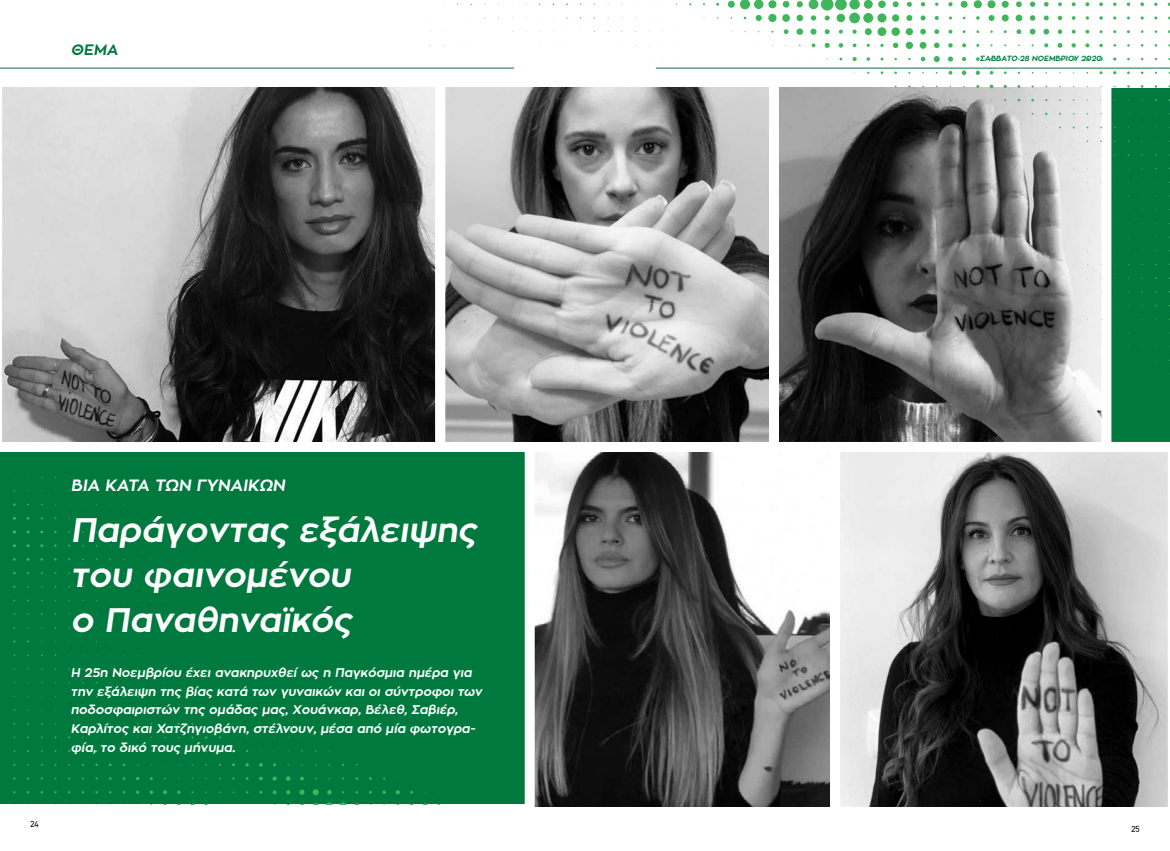
<style>
.page{position:relative;width:1170px;height:851px;background:#fff}
.page>*{position:absolute;margin:0;border:0;box-sizing:border-box;transform-origin:0 0}
.t1{font:700 33.75px/45px "Zona Pro";color:#fff}
.t2{font:700 16.25px "Zona Pro";color:#fff}
.t3{font:700 15px "Zona Pro";color:#00793f}
.t4{font:700 12.5px/18.8px "Zona Pro";color:#fff}
.t5{font:8.75px "PF Din Text";color:#000}
.t6{font:700 7.5px "Zona Pro";color:#00793f}
</style>
<div class="page">
<div style="left:0;top:89px;width:1169px;height:715px;background:#00793f"></div>
<svg style="left:396px;top:790px;width:4px;height:4px"></svg>
<svg style="left:327px;top:790px;width:4px;height:4px"></svg>
<div style="left:312px;top:789px;width:7px;height:6px;background:#3fb659;border-radius:50%"></div>
<svg style="left:299px;top:789px;width:5px;height:5px"></svg>
<svg style="left:286px;top:790px;width:4px;height:4px"></svg>
<svg style="left:273px;top:790px;width:3px;height:4px"></svg>
<svg style="left:163px;top:790px;width:4px;height:4px"></svg>
<svg style="left:300px;top:776px;width:4px;height:4px"></svg>
<svg style="left:286px;top:776px;width:4px;height:4px"></svg>
<svg style="left:272px;top:776px;width:5px;height:4px"></svg>
<svg style="left:259px;top:777px;width:4px;height:3px"></svg>
<hr style="left:0;top:68px;width:514px;height:1px;background:#00793f">
<img style="left:779px;top:88px;width:321px;height:353px">
<div style="left:767px;top:77px;width:344px;height:375px;border:10px solid #fff"></div>
<svg style="left:0;top:87px;width:435px;height:365px;background:#7d7d7d"></svg>
<img style="left:535px;top:453px;width:294px;height:352px">
<div style="left:524px;top:442px;width:316px;height:374px;border:10px solid #fff"></div>
<svg style="left:830px;top:442px;width:339px;height:374px;background:#8c8c8c"></svg>
<hr style="left:656px;top:68px;width:513px;height:1px;background:#00793f">
<div style="left:727px;top:1px;width:7px;height:7px;background:#3fb659;border-radius:50%"></div>
<svg style="left:740px;top:0;width:10px;height:9px"></svg>
<div style="left:754px;top:0;width:9px;height:9px;background:#3fb659;border-radius:50%"></div>
<div style="left:768px;top:0;width:8px;height:8px;background:#3fb659;border-radius:50%"></div>
<div style="left:782px;top:1px;width:7px;height:7px;background:#3fb659;border-radius:50%"></div>
<svg style="left:796px;top:1px;width:6px;height:6px"></svg>
<div style="left:863px;top:0;width:9px;height:9px;background:#3fb659;border-radius:50%"></div>
<div style="left:878px;top:1px;width:7px;height:7px;background:#3fb659;border-radius:50%"></div>
<svg style="left:892px;top:1px;width:6px;height:6px"></svg>
<svg style="left:906px;top:2px;width:5px;height:5px"></svg>
<svg style="left:920px;top:2px;width:5px;height:4px"></svg>
<svg style="left:948px;top:2px;width:4px;height:4px"></svg>
<div style="left:960px;top:1px;width:7px;height:7px;background:#3fb659;border-radius:50%"></div>
<div style="left:973px;top:0;width:8px;height:8px;background:#3fb659;border-radius:50%"></div>
<div style="left:987px;top:0;width:8px;height:8px;background:#3fb659;border-radius:50%"></div>
<div style="left:1001px;top:1px;width:7px;height:7px;background:#3fb659;border-radius:50%"></div>
<svg style="left:1016px;top:1px;width:5px;height:6px"></svg>
<svg style="left:1030px;top:2px;width:5px;height:5px"></svg>
<svg style="left:1044px;top:2px;width:4px;height:5px"></svg>
<svg style="left:1071px;top:2px;width:4px;height:4px"></svg>
<svg style="left:1085px;top:2px;width:4px;height:4px"></svg>
<svg style="left:755px;top:15px;width:6px;height:6px"></svg>
<div style="left:768px;top:14px;width:8px;height:8px;background:#3fb659;border-radius:50%"></div>
<div style="left:782px;top:14px;width:8px;height:8px;background:#3fb659;border-radius:50%"></div>
<div style="left:796px;top:15px;width:7px;height:6px;background:#3fb659;border-radius:50%"></div>
<svg style="left:810px;top:0;width:49px;height:21px"></svg>
<div style="left:836px;top:14px;width:9px;height:8px;background:#3fb659;border-radius:50%"></div>
<div style="left:849px;top:13px;width:10px;height:10px;background:#3fb659;border-radius:50%"></div>
<div style="left:863px;top:13px;width:10px;height:10px;background:#3fb659;border-radius:50%"></div>
<div style="left:877px;top:13px;width:9px;height:10px;background:#3fb659;border-radius:50%"></div>
<svg style="left:891px;top:14px;width:8px;height:8px"></svg>
<svg style="left:906px;top:15px;width:6px;height:6px"></svg>
<svg style="left:920px;top:15px;width:5px;height:5px"></svg>
<svg style="left:934px;top:16px;width:4px;height:4px"></svg>
<svg style="left:976px;top:16px;width:3px;height:4px"></svg>
<svg style="left:988px;top:15px;width:6px;height:6px"></svg>
<div style="left:1001px;top:14px;width:7px;height:7px;background:#3fb659;border-radius:50%"></div>
<div style="left:1015px;top:15px;width:7px;height:6px;background:#3fb659;border-radius:50%"></div>
<svg style="left:1029px;top:15px;width:6px;height:6px"></svg>
<svg style="left:1043px;top:15px;width:5px;height:5px"></svg>
<svg style="left:1057px;top:16px;width:5px;height:4px"></svg>
<svg style="left:1071px;top:16px;width:4px;height:4px"></svg>
<svg style="left:783px;top:29px;width:5px;height:5px"></svg>
<div style="left:796px;top:28px;width:7px;height:7px;background:#3fb659;border-radius:50%"></div>
<svg style="left:810px;top:29px;width:6px;height:6px"></svg>
<svg style="left:824px;top:29px;width:5px;height:5px"></svg>
<svg style="left:838px;top:30px;width:4px;height:4px"></svg>
<svg style="left:852px;top:30px;width:4px;height:4px"></svg>
<div style="left:864px;top:28px;width:7px;height:7px;background:#3fb659;border-radius:50%"></div>
<div style="left:877px;top:27px;width:9px;height:9px;background:#3fb659;border-radius:50%"></div>
<div style="left:891px;top:27px;width:8px;height:9px;background:#3fb659;border-radius:50%"></div>
<div style="left:905px;top:28px;width:7px;height:7px;background:#3fb659;border-radius:50%"></div>
<svg style="left:920px;top:29px;width:5px;height:5px"></svg>
<svg style="left:934px;top:29px;width:5px;height:5px"></svg>
<svg style="left:948px;top:30px;width:4px;height:4px"></svg>
<svg style="left:1016px;top:29px;width:5px;height:5px"></svg>
<svg style="left:1029px;top:29px;width:6px;height:6px"></svg>
<svg style="left:1043px;top:29px;width:6px;height:5px"></svg>
<svg style="left:1057px;top:29px;width:5px;height:5px"></svg>
<svg style="left:1071px;top:30px;width:4px;height:4px"></svg>
<svg style="left:1085px;top:30px;width:4px;height:4px"></svg>
<svg style="left:811px;top:43px;width:4px;height:4px"></svg>
<svg style="left:824px;top:43px;width:5px;height:5px"></svg>
<svg style="left:838px;top:43px;width:5px;height:5px"></svg>
<svg style="left:852px;top:43px;width:4px;height:4px"></svg>
<svg style="left:893px;top:43px;width:5px;height:5px"></svg>
<div style="left:905px;top:42px;width:7px;height:7px;background:#3fb659;border-radius:50%"></div>
<div style="left:919px;top:42px;width:7px;height:7px;background:#3fb659;border-radius:50%"></div>
<svg style="left:934px;top:43px;width:5px;height:5px"></svg>
<svg style="left:948px;top:43px;width:4px;height:5px"></svg>
<svg style="left:962px;top:43px;width:4px;height:4px"></svg>
<svg style="left:1044px;top:43px;width:4px;height:4px"></svg>
<svg style="left:1057px;top:43px;width:5px;height:5px"></svg>
<svg style="left:1071px;top:43px;width:4px;height:5px"></svg>
<svg style="left:1085px;top:43px;width:4px;height:4px"></svg>
<svg style="left:852px;top:57px;width:4px;height:4px"></svg>
<svg style="left:920px;top:57px;width:5px;height:4px"></svg>
<svg style="left:933px;top:56px;width:6px;height:6px"></svg>
<svg style="left:947px;top:56px;width:5px;height:6px"></svg>
<svg style="left:962px;top:57px;width:4px;height:4px"></svg>
<svg style="left:976px;top:57px;width:3px;height:4px"></svg>
<svg style="left:1072px;top:57px;width:3px;height:4px"></svg>
<svg style="left:1085px;top:57px;width:4px;height:4px"></svg>
<svg style="left:948px;top:71px;width:4px;height:4px"></svg>
<svg style="left:961px;top:70px;width:5px;height:5px"></svg>
<svg style="left:975px;top:71px;width:4px;height:4px"></svg>
<svg style="left:989px;top:85px;width:4px;height:3px"></svg>
<img style="left:446px;top:88px;width:322px;height:353px">
<div style="left:435px;top:77px;width:344px;height:375px;border:10px solid #fff"></div>
<p class="t3" style="left:71px;top:40px;width:51px">ΘΕΜΑ</p>
<p class="t5" style="left:30px;top:819px;width:10px">24</p>
<h2 class="t2" style="left:71px;top:475px;width:219px">ΒΊΑ ΚΑΤΆ ΤΩΝ ΓΥΝΑΙΚΏ Ν</h2>
<h1 class="t1" style="left:71px;top:507px;width:413px">Παράγοντας εξάλειψης του φαινομένου<br>ο Παναθηναϊκός</h1>
<p class="t4" style="left:71px;top:663px;width:415px">Η 25η Νοεμβρίου έχει ανακηρυχθεί ως η Παγκόσμια ημέρα για την εξάλειψη της βίας κατά των γυναικών και οι σύντροφοι των ποδοσφαιριστών της ομάδας μας, Χουάνκαρ, Βέλεθ, Σαβιέρ, Καρλίτος και Χατζηγιοβάνη, στέλνουν, μέσα από μία φωτογρα&shy;φία, το δικό τους μήνυμα.</p>
<p class="t6" style="left:979px;top:53px;width:124px">ΣΆΒΒΑΤΟ 28 ΝΟΕΜΒΡΊ ΟΥ 2020</p>
<p class="t5" style="left:1131px;top:823px;width:10px">25</p>
</div>
